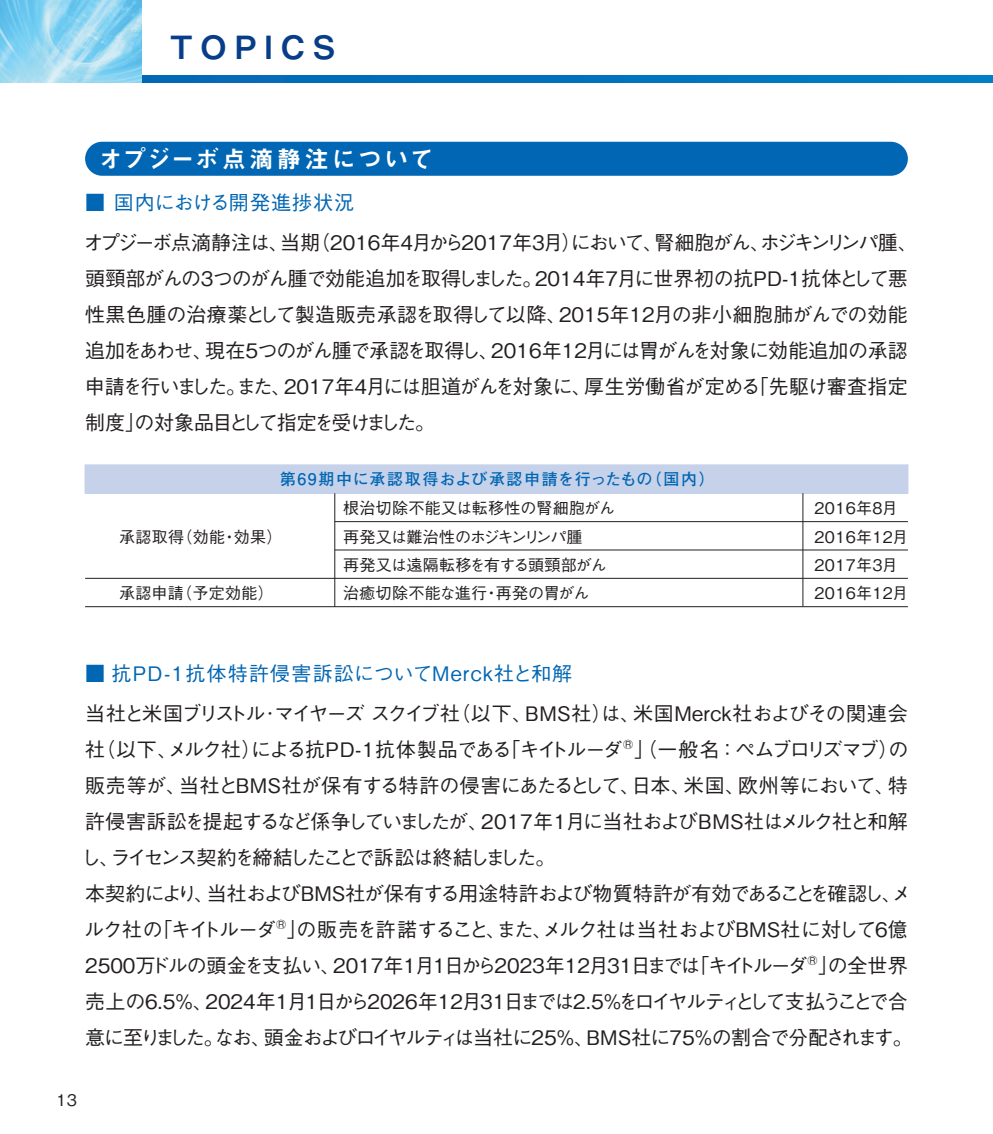
<style>
.page{position:relative;width:993px;height:1134px;background:#fff}
.page>*{position:absolute;margin:0;border:0;box-sizing:border-box;transform-origin:0 0}
.t1{font:32px "Midashi Go Pro MB31";letter-spacing:.25em;color:#083e89}
.t2{font:24px "Midashi Go Pro MB31";letter-spacing:.095em;color:#fff}
.t3{font:500 20px/36px "Gothic BBB Pro";letter-spacing:-.05em;color:#231f20}
.t4{font:500 20px "Gothic BBB Pro";letter-spacing:.05em;color:#0166b3}
.t5{font:500 16px/28.4px "Gothic BBB Pro";letter-spacing:-.01em;color:#231f20}
.t6{font:500 16px/28.4px "Gothic BBB Pro";letter-spacing:.02em;color:#231f20}
.t7{font:700 16px "Futo Go B101 Pro";letter-spacing:.09em;color:#0166b3}
</style>
<div class="page">
<div style="left:142px;top:75px;width:850px;height:7px;background:#0072bb"></div>
<img style="left:0;top:82px;width:142px;height:1px">
<img style="left:0;top:0;width:142px;height:82px">
<div style="left:85px;top:142px;width:822px;height:34px;background:#0166b3;border-radius:17px"></div>
<div style="left:85px;top:465px;width:822px;height:28px;background:#c6d2ea"></div>
<div style="left:84px;top:464px;width:824px;height:30px;border:1px solid #c6d2ea"></div>
<hr style="left:334px;top:550px;width:573px;height:1px;background:#231f20">
<hr style="left:334px;top:521px;width:573px;height:1px;background:#231f20">
<hr style="left:85px;top:578px;width:822px;height:1px;background:#231f20">
<hr style="left:85px;top:606px;width:822px;height:1px;background:#231f20">
<hr style="left:334px;top:493px;width:1px;height:114px;background:#231f20">
<hr style="left:802px;top:493px;width:1px;height:114px;background:#231f20">
<h1 class="t1" style="left:170px;top:21px;width:166px">TOPICS</h1>
<p class="t2" style="left:99px;top:140px;width:336px">オプジーボ点滴静注について</p>
<p class="t4" style="left:85px;top:187px;width:270px">■ 国内における開発進捗状況</p>
<p class="t3" style="left:84px;top:222px;width:835px">オプジーボ点滴静注は、当期（2016年4月から2017年3月）において、腎細胞がん、ホジキンリンパ腫、頭頸部がんの3つのがん腫で効能追加を取得しました。2014年7月に世界初の抗PD-1抗体として悪性黒色腫の治療薬として製造販売承認を取得して以降、2015年12月の非小細胞肺がんでの効能追加をあわせ、現在5つのがん腫で承認を取得し、2016年12月には胃がんを対象に効能追加の承認申請を行いました。また、2017年4月には胆道がんを対象に、厚生労働省が定める「先駆け審査指定制度」の対象品目として指定を受けました。</p>
<p class="t6" style="left:119px;top:520px;width:165px">承認取得（効能・効果）</p>
<p class="t6" style="left:119px;top:577px;width:156px">承認申請（予定効能）</p>
<p class="t7" style="left:280px;top:466px;width:436px">第69期中に承認取得および承認申請を行ったもの（国内）</p>
<p class="t5" style="left:343px;top:492px;width:273px">根治切除不能又は転移性の腎細胞がん再発又は難治性のホジキンリンパ腫<br>再発又は遠隔転移を有する頭頸部がん治癒切除不能な進行・再発の胃がん</p>
<p class="t6" style="left:814px;top:492px;width:95px">2016年8月<br>2016年12月<br>2017年3月<br>2016年12月</p>
<p class="t4" style="left:85px;top:657px;width:488px">■ 抗PD-1抗体特許侵害訴訟についてMerck社と和解</p>
<p class="t3" style="left:81px;top:693px;width:833px">当社と米国ブリストル･マイヤーズ スクイブ社（以下、BMS社）は、米国Merck社およびその関連会社（以下、メルク社）による抗PD-1抗体製品である「キイトルーダ®」（一般名：ペムブロリズマブ）の販売等が、当社とBMS社が保有する特許の侵害にあたるとして、日本、米国、欧州等において、特許侵害訴訟を提起するなど係争していましたが、2017年1月に当社およびBMS社はメルク社と和解し、ライセンス契約を締結したことで訴訟は終結しました。<br>本契約により、当社およびBMS社が保有する用途特許および物質特許が有効であることを確認し、メルク社の「キイトルーダ®」の販売を許諾すること、また、メルク社は当社およびBMS社に対して6億2500万ドルの頭金を支払い、2017年1月1日から2023年12月31日までは「キイトルーダ®」の全世界売上の6.5%、2024年1月1日から2026年12月31日までは2.5%をロイヤルティとして支払うことで合意に至りました。なお、頭金およびロイヤルティは当社に25％、BMS社に75％の割合で分配されます。</p>
<p class="t6" style="left:56px;top:1083px;width:22px">13</p>
</div>
